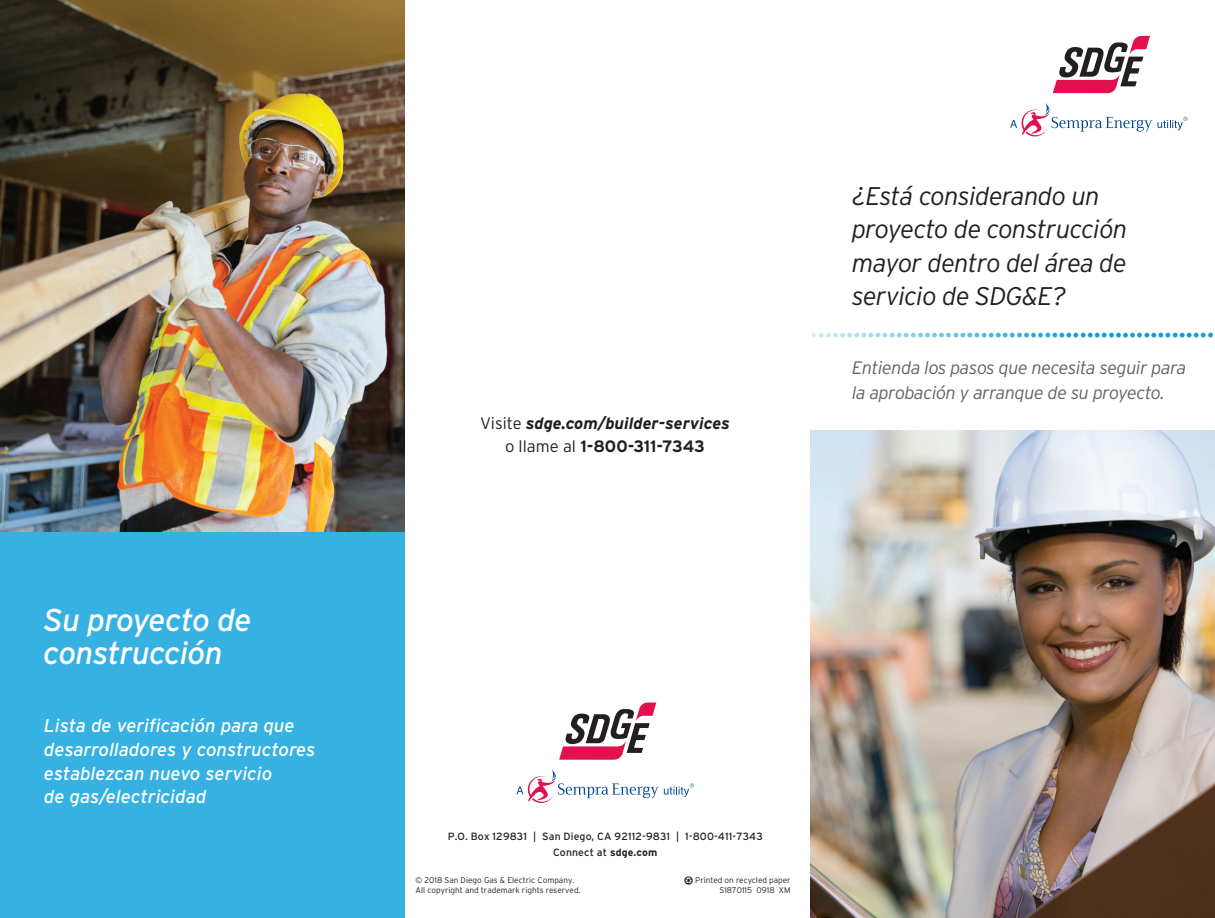
<style>
.page{position:relative;width:1215px;height:918px;background:#fff}
.page>*{position:absolute;margin:0;border:0;box-sizing:border-box;transform-origin:0 0}
.t1{font:italic 31.5px/32.7px "Interstate";letter-spacing:-.02em;color:#fff}
.t2{font:italic 300 25.5px/33.5px "Interstate";letter-spacing:-.02em;color:#231f20}
.deck{font:italic 18.6px/23.7px "Interstate";color:#fff}
.deck-2{font:italic 300 18px/24.6px "Interstate";letter-spacing:-.02em;color:#636366}
.t3{font:18px "Minion Pro";color:#069ddc}
.t4{font:italic 700 16.5px "Interstate";color:#231f20}
.t5{font:700 16.5px "Interstate";color:#231f20}
.t6{font:10.5px "Interstate";letter-spacing:.01em;color:#231f20}
.t7{font:300 8.25px "Interstate";color:#231f20}
.s1{font-weight:300;font-style:normal}
.s2{font-weight:300}
.s3{font-weight:700}
.s4{font-family:"Recycle";font-weight:400}
</style>
<div class="page">
<svg style="left:1053px;top:36px;width:97px;height:57px"></svg>
<svg style="left:1010px;top:103px;width:142px;height:33px"></svg>
<svg style="left:1158px;top:117px;width:30px;height:13px"></svg>
<svg style="left:559px;top:703px;width:97px;height:57px"></svg>
<svg style="left:516px;top:770px;width:178px;height:33px"></svg>
<img style="left:810px;top:431px;width:405px;height:487px">
<div style="left:0;top:360px;width:405px;height:558px;background:#37b1e2"></div>
<img style="left:0;top:0;width:405px;height:531px">
<p class="t1" style="left:43px;top:604px;width:210px">Su proyecto de construcción</p>
<p class="deck" style="left:44px;top:714px;width:273px">Lista de verificación para que desarrolladores y constructores establezcan nuevo servicio<br>de gas/electricidad</p>
<p class="t4" style="left:480px;top:414px;width:251px"><span class="s1">Visite</span> sdge.com/builder-services</p>
<p class="t5" style="left:505px;top:437px;width:201px"><span class="s2">o llame al</span> 1-800-311-7343</p>
<p class="t2" style="left:852px;top:179px;width:277px">¿Está considerando un proyecto de construcción mayor dentro del área de servicio de SDG&amp;E?</p>
<h3 class="t3" style="left:811px;top:321px;width:405px">•••••••••••••••••••••••••••••••••••••••••••••••••••••••••</h3>
<p class="deck-2" style="left:852px;top:355px;width:336px">Entienda los pasos que necesita seguir para la aprobación y arranque de su proyecto.</p>
<p class="t6" style="left:448px;top:830px;width:317px">P.O. Box 129831 | San Diego, CA 92112-9831 | 1-800-411-7343</p>
<p class="t6" style="left:553px;top:846px;width:106px">Connect at <span class="s3">sdge.com</span></p>
<p class="t7" style="left:415px;top:875px;width:160px">© 2018 San Diego Gas &amp; Electric Company.</p>
<p class="t7" style="left:684px;top:875px;width:108px"><span class="s4">E</span> Printed on recycled paper</p>
<p class="t7" style="left:415px;top:886px;width:167px">All copyright and trademark rights reserved.</p>
<p class="t7" style="left:719px;top:886px;width:73px">S1870115 0918 XM</p>
</div>
